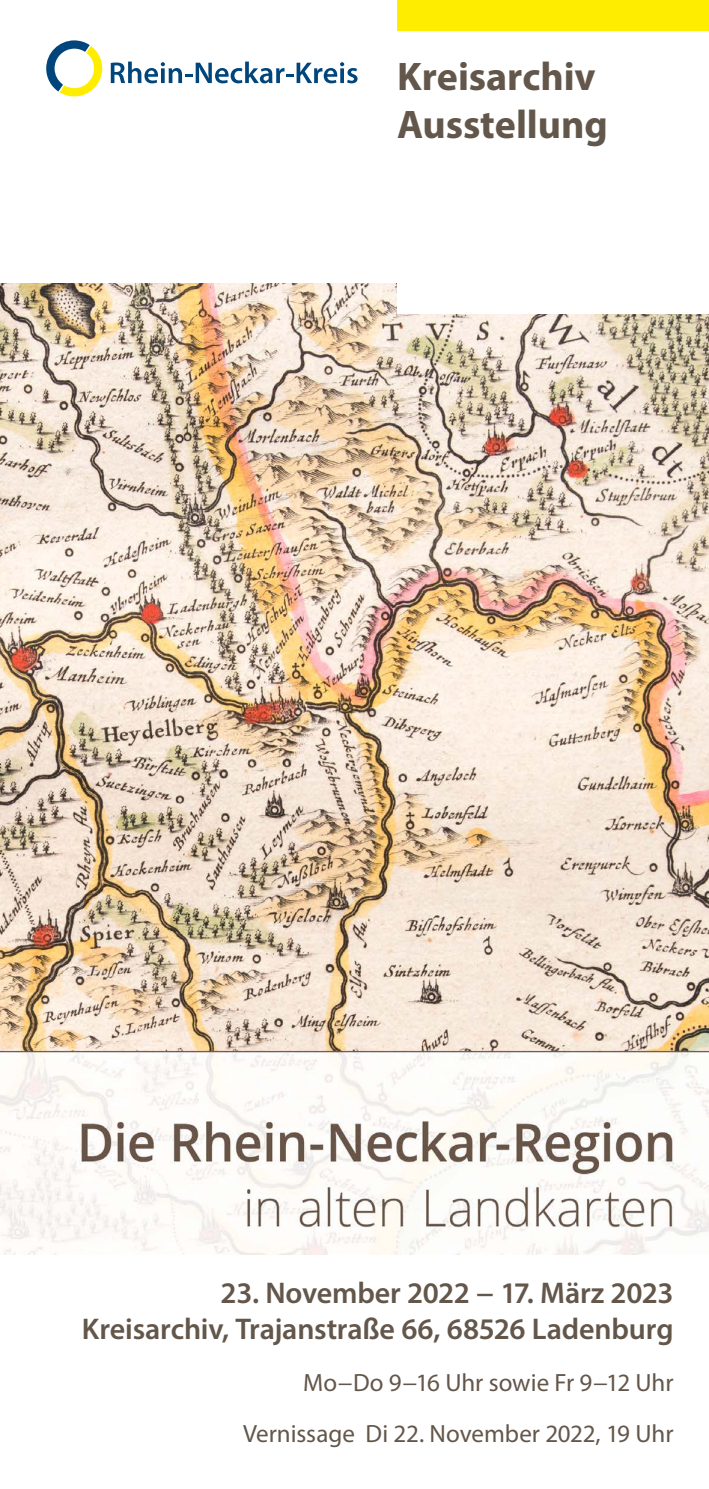
<style>
.page{position:relative;width:709px;height:1489px;background:#fff}
.page>*{position:absolute;margin:0;border:0;box-sizing:border-box;transform-origin:0 0}
.P_Bold_16{font:700 40px/48px "Myriad Pro";letter-spacing:-.005em;color:#63564a}
.P_Semibold_12_Ab_3{font:600 30px/36px "Myriad Pro";letter-spacing:-.005em;color:#63564a;text-align:right}
.P_Regular_10_Ab_3{font:25px "Myriad Pro";letter-spacing:-.005em;color:#63564a}
</style>
<div class="page">
<div style="left:397px;top:0;width:312px;height:30px;background:#ffed00"></div>
<img style="left:0;top:283px;width:709px;height:971px">
<div style="left:397px;top:255px;width:312px;height:59px;background:#fff"></div>
<svg style="left:111px;top:62px;width:246px;height:21px"></svg>
<svg style="left:46px;top:40px;width:56px;height:56px"></svg>
<p class="P_Bold_16" style="left:397px;top:51px;width:212px">Kreisarchiv<br>Ausstellung</p>
<p class="P_Semibold_12_Ab_3" style="left:82px;top:1274px;width:593px">23. November 2022 − 17. März 2023<br>Kreisarchiv, Trajanstraße 66, 68526 Ladenburg</p>
<p class="P_Regular_10_Ab_3" style="left:303px;top:1366px;width:372px">Mo−Do 9−16 Uhr sowie Fr 9−12 Uhr</p>
<p class="P_Regular_10_Ab_3" style="left:243px;top:1417px;width:432px">Vernissage Di 22. November 2022, 19 Uhr</p>
</div>
